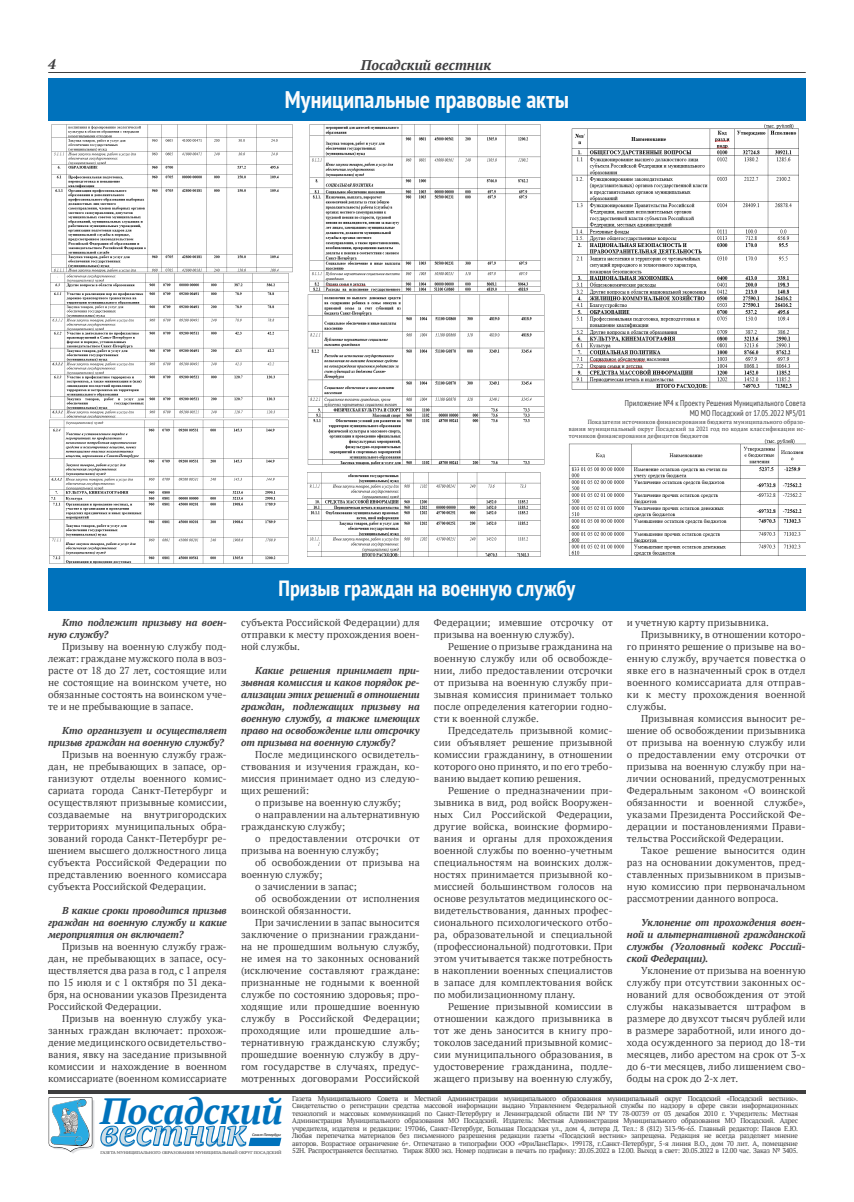
<style>
.page{position:relative;width:854px;height:1202px;background:#fff}
.page>*{position:absolute;margin:0;border:0;box-sizing:border-box;transform-origin:0 0}
.t1{font:italic 700 36.4px "PT Serif";color:#0072bc}
.t2{font:700 condensed 24px "PT Sans";color:#fcfcfc}
.t3{font:700 condensed 22px "PT Sans";color:#fcfcfc}
.t4{font:italic 700 14px "PT Serif";color:#3e3e3f}
.t5{font:10px/12px "PT Serif";letter-spacing:.01em;color:#3e3e3f;text-align:justify}
.t6{font:italic 700 10px/12px "PT Serif";letter-spacing:-.01em;color:#3e3e3f;text-align:justify}
.t7{font:condensed 8.4px "PT Sans";letter-spacing:.015em;color:#3e3e3f;scale:.96 1}
.t8{font:7px/7.5px "PT Serif";letter-spacing:-.04em;color:#3e3e3f;text-align:justify}
.t9{font:6px/7.2px "PT Serif";letter-spacing:.04em;color:#3e3e3f;text-align:justify;scale:.96 1}
.t10{font:4px "PT Serif Caption";color:#3e3e3f}
.t11{font:italic 700 3.7px "PT Sans";color:#3e3e3f}
</style>
<div class="page">
<hr style="left:48px;top:72px;width:757px;height:1px;background:#3e3e3f">
<hr style="left:48px;top:1091px;width:757px;height:3px;background:#3e3e3f">
<svg style="left:101px;top:1126px;width:180px;height:20px"></svg>
<svg style="left:49px;top:1097px;width:45px;height:57px"></svg>
<div style="left:48px;top:78px;width:757px;height:43px;background:#0072bc"></div>
<div style="left:48px;top:568px;width:757px;height:42px;background:#0072bc"></div>
<img style="left:49px;top:124px;width:244px;height:439px">
<img style="left:309px;top:124px;width:232px;height:168px">
<img style="left:307px;top:294px;width:238px;height:171px">
<img style="left:307px;top:472px;width:234px;height:85px">
<img style="left:571px;top:124px;width:228px;height:265px">
<img style="left:568px;top:440px;width:237px;height:116px">
<h3 class="t4" style="left:48px;top:55px;width:9px">4</h3>
<h3 class="t4" style="left:361px;top:56px;width:132px">Посадский вестник</h3>
<p class="t2" style="left:285px;top:83px;width:286px">Муниципальные правовые акты</p>
<p class="t7" style="left:624px;top:398px;width:190px">Приложение №4 к Проекту Решения Муниципального Совета</p>
<p class="t7" style="left:689px;top:408px;width:122px">МО МО Посадский от 17.05.2022 №5/01</p>
<p class="t9" style="left:568px;top:418px;width:248px;text-indent:19px">Показатели источников финансирования бюджета муниципального образо&shy;вания муниципальный округ Посадский за 2021 год по кодам классификации ис&shy;точников финансирования дефицитов бюджетов</p>
<p class="t6" style="left:48px;top:616px;width:180px;text-indent:14px">Кто подлежит призыву на воен&shy;ную службу?</p>
<p class="t5" style="left:48px;top:640px;width:180px;text-indent:14px">Призыву на военную службу под&shy;лежат: граждане мужского пола в воз&shy;расте от 18 до 27 лет, состоящие или не состоящие на воинском учете, но обязанные состоять на воинском уче&shy;те и не пребывающие в запасе.</p>
<p class="t6" style="left:48px;top:724px;width:180px;text-align:right">Кто организует и осуществляет призыв граждан на военную службу?</p>
<p class="t5" style="left:48px;top:748px;width:180px;text-indent:14px">Призыв на военную службу граж&shy;дан, не пребывающих в запасе, ор&shy;ганизуют отделы военного комис&shy;сариата города Санкт‑Петербург и осуществляют призывные комиссии, создаваемые на внутригородских территориях муниципальных обра&shy;зований города Санкт‑Петербург ре&shy;шением высшего должностного лица субъекта Российской Федерации по представлению военного комиссара субъекта Российской Федерации.</p>
<p class="t6" style="left:48px;top:904px;width:180px;text-indent:14px">В какие сроки проводится призыв граждан на военную службу и какие мероприятия он включает?</p>
<p class="t5" style="left:48px;top:940px;width:180px;text-indent:14px">Призыв на военную службу граж&shy;дан, не пребывающих в запасе, осу&shy;ществляется два раза в год, с 1 апреля по 15 июля и с 1 октября по 31 дека&shy;бря, на основании указов Президента Российской Федерации.</p>
<p class="t5" style="left:48px;top:1012px;width:180px;text-indent:14px">Призыв на военную службу ука&shy;занных граждан включает: прохож&shy;дение медицинского освидетельство&shy;вания, явку на заседание призывной комиссии и нахождение в военном комиссариате (военном комиссариате</p>
<p class="t3" style="left:278px;top:573px;width:298px">Призыв граждан на военную службу</p>
<p class="t5" style="left:241px;top:616px;width:180px">субъекта Российской Федерации) для отправки к месту прохождения воен&shy;ной службы.</p>
<p class="t6" style="left:241px;top:664px;width:180px;text-indent:14px">Какие решения принимает при&shy;зывная комиссия и каков порядок ре&shy;ализации этих решений в отношении граждан, подлежащих призыву на военную службу, а также имеющих право на освобождение или отсрочку от призыва на военную службу?</p>
<p class="t5" style="left:241px;top:748px;width:180px;text-indent:14px">После медицинского освидетель&shy;ствования и изучения граждан, ко&shy;миссия принимает одно из следую&shy;щих решений:</p>
<p class="t5" style="left:255px;top:796px;width:147px">о призыве на военную службу;</p>
<p class="t5" style="left:241px;top:808px;width:180px;text-indent:14px">о направлении на альтернативную гражданскую службу;</p>
<p class="t5" style="left:241px;top:832px;width:180px;text-indent:14px">о предоставлении отсрочки от призыва на военную службу;</p>
<p class="t5" style="left:241px;top:856px;width:180px;text-indent:14px">об освобождении от призыва на военную службу;</p>
<p class="t5" style="left:255px;top:880px;width:103px">о зачислении в запас;</p>
<p class="t5" style="left:241px;top:892px;width:180px;text-indent:14px">об освобождении от исполнения воинской обязанности.</p>
<p class="t5" style="left:241px;top:916px;width:180px;text-indent:14px">При зачислении в запас выносится заключение о признании граждани&shy;на не прошедшим вольную службу, не имея на то законных оснований (исключение составляют граждане: признанные не годными к военной службе по состоянию здоровья; про&shy;ходящие или прошедшие военную службу в Российской Федерации; проходящие или прошедшие аль&shy;тернативную гражданскую службу; прошедшие военную службу в дру&shy;гом государстве в случаях, предус&shy;мотренных договорами Российской</p>
<p class="t5" style="left:434px;top:616px;width:180px">Федерации; имевшие отсрочку от призыва на военную службу).</p>
<p class="t5" style="left:434px;top:640px;width:180px;text-indent:14px">Решение о призыве гражданина на военную службу или об освобожде&shy;нии, либо предоставлении отсрочки от призыва на военную службу при&shy;зывная комиссия принимает только после определения категории годно&shy;сти к военной службе.</p>
<p class="t5" style="left:434px;top:724px;width:180px;text-indent:14px">Председатель призывной комис&shy;сии объявляет решение призывной комиссии гражданину, в отношении которого оно принято, и по его требо&shy;ванию выдает копию решения.</p>
<p class="t5" style="left:434px;top:784px;width:180px;text-indent:14px">Решение о предназначении при&shy;зывника в вид, род войск Вооружен&shy;ных Сил Российской Федерации, другие войска, воинские формиро&shy;вания и органы для прохождения военной службы по военно-учетным специальностям на воинских долж&shy;ностях принимается призывной ко&shy;миссией большинством голосов на основе результатов медицинского ос&shy;видетельствования, данных профес&shy;сионального психологического отбо&shy;ра, образовательной и специальной (профессиональной) подготовки. При этом учитывается также потребность в накоплении военных специалистов в запасе для комплектования войск по мобилизационному плану.</p>
<p class="t5" style="left:434px;top:1000px;width:180px;text-indent:14px">Решение призывной комиссии в отношении каждого призывника в тот же день заносится в книгу про&shy;токолов заседаний призывной комис&shy;сии муниципального образования, в удостоверение гражданина, подле&shy;жащего призыву на военную службу,</p>
<p class="t5" style="left:626px;top:616px;width:143px">и учетную карту призывника.</p>
<p class="t5" style="left:626px;top:628px;width:180px;text-indent:14px">Призывнику, в отношении которо&shy;го принято решение о призыве на во&shy;енную службу, вручается повестка о явке его в назначенный срок в отдел военного комиссариата для отправ&shy;ки к месту прохождения военной службы.</p>
<p class="t5" style="left:626px;top:712px;width:180px;text-indent:14px">Призывная комиссия выносит ре&shy;шение об освобождении призывника от призыва на военную службу или о предоставлении ему отсрочки от призыва на военную службу при на&shy;личии оснований, предусмотренных Федеральным законом «О воинской обязанности и военной службе», указами Президента Российской Фе&shy;дерации и постановлениями Прави&shy;тельства Российской Федерации.</p>
<p class="t5" style="left:626px;top:844px;width:180px;text-indent:14px">Такое решение выносится один раз на основании документов, пред&shy;ставленных призывником в призыв&shy;ную комиссию при первоначальном рассмотрении данного вопроса.</p>
<p class="t6" style="left:626px;top:916px;width:180px;text-indent:14px">Уклонение от прохождения воен&shy;ной и альтернативной гражданской службы (Уголовный кодекс Россий&shy;ской Федерации).</p>
<p class="t5" style="left:626px;top:964px;width:180px;text-indent:14px">Уклонение от призыва на военную службу при отсутствии законных ос&shy;нований для освобождения от этой службы наказывается штрафом в размере до двухсот тысяч рублей или в размере заработной, или иного до&shy;хода осужденного за период до 18-ти месяцев, либо арестом на срок от 3‑х до 6‑ти месяцев, либо лишением сво&shy;боды на срок до 2‑х лет.</p>
<p class="t1" style="left:100px;top:1087px;width:184px">Посадский</p>
<p class="t10" style="left:100px;top:1150px;width:182px">ГАЗЕТА МУНИЦИПАЛЬНОГО ОБРАЗОВАНИЯ МУНИЦИПАЛЬНЫЙ ОКРУГ ПОСАДСКИЙ</p>
<p class="t1" style="left:100px;top:1109px;width:148px">вестник</p>
<p class="t11" style="left:252px;top:1132px;width:30px">Санкт-Петербург</p>
<p class="t8" style="left:292px;top:1095px;width:507px">Газета Муниципального Совета и Местной Администрации муниципального образования муниципальный округ Посадский «Посадский вестник».<br>Свидетельство о регистрации средства массовой информации выдано Управлением Федеральной службы по надзору в сфере связи информационных технологий и массовых коммуникаций по Санкт-Петербургу и Ленинградской области ПИ № ТУ 78-00739 от 03 декабоя 2010 г. Учредитель: Местная Администрация Муниципального образования МО Посадский. Издатель: Местная Администрация Муниципального образования МО Посадский. Адрес учредителя, издателя и редакции: 197046, Санкт-Петербург, Большая Посадская ул., дом 4, литера Д. Тел.: 8 (812) 313-96-65. Главный редактор: Панов Е.Ю.<br>Любая перепечатка материалов без письменного разрешения редакции газеты «Посадский вестник» запрещена. Редакция не всегда разделяет мнение авторов. Возрастное ограничение 6+. Отпечатано в типографии ООО «ФриЛансПарк». 199178, г.Санкт-Петербург, 5-я линия В.О., дом 70 лит. А, помещение</p>
<p class="t8" style="left:292px;top:1147px;width:507px">52Н. Распространяется бесплатно. Тираж 8000 экз. Номер подписан в печать по графику: 20.05.2022 в 12.00. Выход в свет: 20.05.2022 в 12.00 час. Заказ № 3405.</p>
</div>
